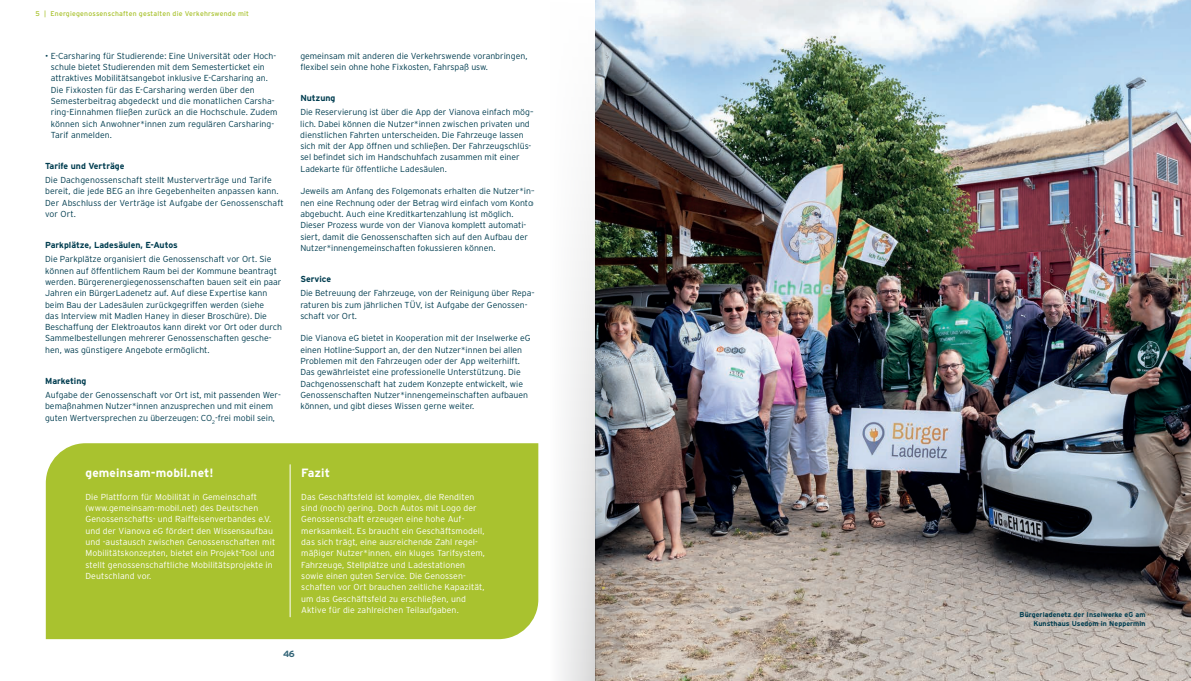
<style>
.page{position:relative;width:1191px;height:681px;background:#fff}
.page>*{position:absolute;margin:0;border:0;box-sizing:border-box;transform-origin:0 0}
.t1{font:700 12px "Interstate";letter-spacing:.01em;color:#fff}
.t2{font:700 9px "Interstate";color:#336578}
.t3{font:300 8.7px/11.3px "Interstate";color:#003d50}
.t4{font:300 8.7px/11.3px "Interstate";letter-spacing:.01em;color:#fff}
.t5{font:700 8.7px "Interstate";color:#003d50}
.t6{font:700 7px/9px "Interstate";letter-spacing:.01em;color:#003d50;text-align:right}
.t7{font:6.9px "Interstate";letter-spacing:.03em;color:#a9c22f}
</style>
<div class="page">
<div style="left:46px;top:443px;width:486px;height:196px;background:#a9c22f"></div>
<hr style="left:290px;top:464px;width:1px;height:152px;background:#fff">
<img style="left:658px;top:0;width:533px;height:680px">
<img style="left:595px;top:0;width:63px;height:680px">
<svg style="left:532px;top:167px;width:63px;height:513px"></svg>
<p class="t7" style="left:35px;top:10px;width:215px">5 | Energiegenossenschaften gestalten die Verkehrswende mit</p>
<p class="t3" style="left:51px;top:50px;width:228px;text-indent:-6px">• E-Carsharing für Studierende: Eine Universität oder Hoch&shy;schule bietet Studierenden mit dem Semesterticket ein attraktives Mobilitätsangebot inklusive E-Carsharing an.<br>Die Fixkosten für das E-Carsharing werden über den Semesterbeitrag abgedeckt und die monatlichen Carsha&shy;ring-Einnahmen fließen zurück an die Hochschule. Zudem können sich Anwohner*innen zum regulären Carsharing-Tarif anmelden.</p>
<p class="t5" style="left:45px;top:161px;width:81px">Tarife und Verträge</p>
<p class="t3" style="left:45px;top:174px;width:240px">Die Dachgenossenschaft stellt Musterverträge und Tarife bereit, die jede BEG an ihre Gegebenheiten anpassen kann.<br>Der Abschluss der Verträge ist Aufgabe der Genossenschaft vor Ort.</p>
<p class="t5" style="left:45px;top:240px;width:134px">Parkplätze, Ladesäulen, E-Autos</p>
<p class="t3" style="left:45px;top:253px;width:238px">Die Parkplätze organisiert die Genossenschaft vor Ort. Sie können auf öffentlichem Raum bei der Kommune beantragt werden. Bürgerenergiegenossenschaften bauen seit ein paar Jahren ein BürgerLadenetz auf. Auf diese Expertise kann beim Bau der Ladesäulen zurückgegriffen werden (siehe<br>das Interview mit Madlen Haney in dieser Broschüre). Die Beschaffung der Elektroautos kann direkt vor Ort oder durch Sammelbestellungen mehrerer Genossenschaften gesche&shy;hen, was günstigere Angebote ermöglicht.</p>
<p class="t5" style="left:45px;top:375px;width:43px">Marketing</p>
<p class="t3" style="left:45px;top:389px;width:237px">Aufgabe der Genossenschaft vor Ort ist, mit passenden Wer&shy;bemaßnahmen Nutzer*innen anzusprechen und mit einem guten Wertversprechen zu überzeugen: CO<sub>2</sub>-frei mobil sein,</p>
<p class="t3" style="left:300px;top:50px;width:229px">gemeinsam mit anderen die Verkehrswende voranbringen, flexibel sein ohne hohe Fixkosten, Fahrspaß usw.</p>
<p class="t5" style="left:300px;top:93px;width:37px">Nutzung</p>
<p class="t3" style="left:300px;top:106px;width:234px">Die Reservierung ist über die App der Vianova einfach mög&shy;lich. Dabei können die Nutzer*innen zwischen privaten und dienstlichen Fahrten unterscheiden. Die Fahrzeuge lassen sich mit der App öffnen und schließen. Der Fahrzeugschlüs&shy;sel befindet sich im Handschuhfach zusammen mit einer Ladekarte für öffentliche Ladesäulen.</p>
<p class="t3" style="left:300px;top:185px;width:235px">Jeweils am Anfang des Folgemonats erhalten die Nutzer*in&shy;nen eine Rechnung oder der Betrag wird einfach vom Konto abgebucht. Auch eine Kreditkartenzahlung ist möglich.<br>Dieser Prozess wurde von der Vianova komplett automati&shy;siert, damit die Genossenschaften sich auf den Aufbau der Nutzer*innengemeinschaften fokussieren können.</p>
<p class="t5" style="left:300px;top:274px;width:32px">Service</p>
<p class="t3" style="left:300px;top:287px;width:235px">Die Betreuung der Fahrzeuge, von der Reinigung über Repa&shy;raturen bis zum jährlichen TÜV, ist Aufgabe der Genossen&shy;schaft vor Ort.</p>
<p class="t3" style="left:300px;top:332px;width:232px">Die Vianova eG bietet in Kooperation mit der Inselwerke eG einen Hotline-Support an, der den Nutzer*innen bei allen Problemen mit den Fahrzeugen oder der App weiterhilft.<br>Das gewährleistet eine professionelle Unterstützung. Die Dachgenossenschaft hat zudem Konzepte entwickelt, wie Genossenschaften Nutzer*innengemeinschaften aufbauen können, und gibt dieses Wissen gerne weiter.</p>
<h1 class="t1" style="left:85px;top:466px;width:130px">gemeinsam-mobil.net!</h1>
<p class="t4" style="left:85px;top:491px;width:191px">Die Plattform für Mobilität in Gemeinschaft (www.gemeinsam-mobil.net) des Deutschen Genossenschafts- und Raiffeisenverbandes e.V. und der Vianova eG fördert den Wissensaufbau und -austausch zwischen Genossenschaften mit Mobilitätskonzepten, bietet ein Projekt-Tool und stellt genossenschaftliche Mobilitätsprojekte in Deutschland vor.</p>
<h1 class="t1" style="left:301px;top:466px;width:30px">Fazit</h1>
<p class="t4" style="left:301px;top:491px;width:185px">Das Geschäftsfeld ist komplex, die Renditen sind (noch) gering. Doch Autos mit Logo der Genossenschaft erzeugen eine hohe Auf&shy;merksamkeit. Es braucht ein Geschäftsmodell, das sich trägt, eine ausreichende Zahl regel&shy;mäßiger Nutzer*innen, ein kluges Tarifsystem, Fahrzeuge, Stellplätze und Ladestationen sowie einen guten Service. Die Genossen&shy;schaften vor Ort brauchen zeitliche Kapazität, um das Geschäftsfeld zu erschließen, und Aktive für die zahlreichen Teilaufgaben.</p>
<p class="t2" style="left:283px;top:648px;width:13px">46</p>
<p class="t6" style="left:1019px;top:609px;width:127px">Bürgerladenetz der Inselwerke eG am<br>Kunsthaus Usedom in Neppermin</p>
</div>
